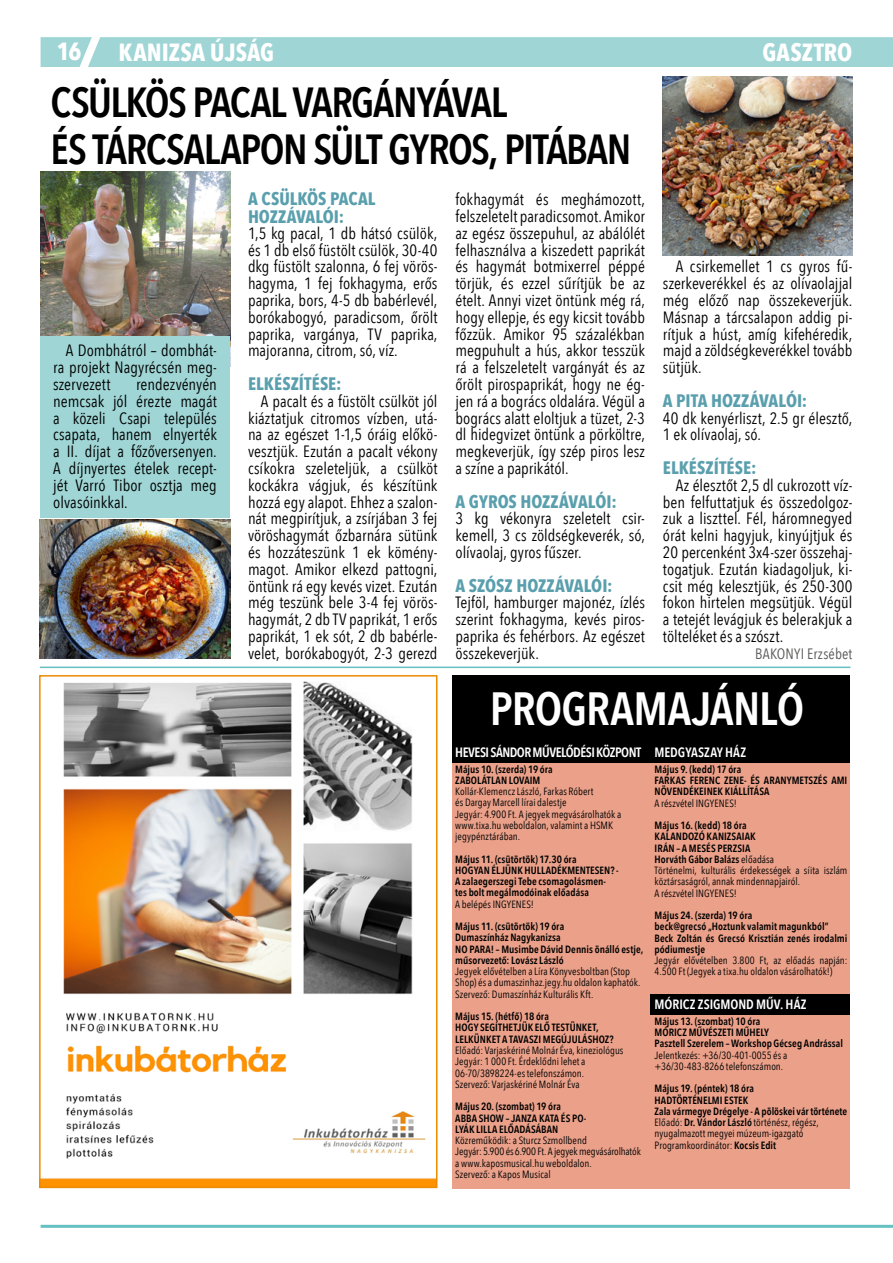
<style>
.page{position:relative;width:893px;height:1263px;background:#fff}
.page>*{position:absolute;margin:0;border:0;box-sizing:border-box;transform-origin:0 0}
.Black_big_title_cent{font:600 46.5px "Avenir Next Condensed";letter-spacing:-.015em;color:#fff}
.black_big_title{font:600 42px "Avenir Next Condensed";letter-spacing:-.035em;color:#000}
.Paragraph_Style_1{font:700 24.75px "Avenir Next Condensed";color:#fff}
.alcím{font:700 18px/18px "Avenir Next Condensed";color:#5a9fad}
.FULL_TEXT_LEFT{font:16.35px/16.8px "Avenir Next Condensed";color:#000;text-align:justify}
.iro{font:15px "Avenir Next Condensed";letter-spacing:.01em;color:#575756}
.program{font:600 13.5px "Avenir Next Condensed";letter-spacing:-.025em;color:#fff}
.program-2{font:600 13.5px "Avenir Next Condensed";letter-spacing:-.005em;color:#fff}
.program-3{font:600 13.5px "Avenir Next Condensed";color:#fff}
.program-4{font:10.5px/11.2px "Avenir Next Condensed";letter-spacing:.005em;color:#000}
.program-5{font:600 10.5px/11.2px "Avenir Next Condensed";letter-spacing:.005em;color:#000}
.s1{font-weight:600}
.s2{font-weight:400}
</style>
<div class="page">
<img style="left:41px;top:172px;width:189px;height:164px">
<img style="left:42px;top:681px;width:392px;height:504px">
<div style="left:39px;top:675px;width:398px;height:513px;border:2px solid #eb8b00"></div>
<img style="left:40px;top:520px;width:190px;height:139px">
<hr style="left:41px;top:1225px;width:852px;height:3px;background:#65c1c2">
<div style="left:41px;top:37px;width:852px;height:30px;background:#9fd5d5"></div>
<div style="left:41px;top:336px;width:189px;height:182px;background:#9fd5d5"></div>
<hr style="left:40px;top:666px;width:810px;height:2px;background:#65c1c2">
<div style="left:452px;top:675px;width:398px;height:513px;background:#eaa089"></div>
<div style="left:644px;top:742px;width:206px;height:20px;background:#000"></div>
<div style="left:452px;top:742px;width:193px;height:20px;background:#000"></div>
<div style="left:452px;top:675px;width:398px;height:70px;background:#000"></div>
<div style="left:651px;top:995px;width:199px;height:20px;background:#000"></div>
<img style="left:663px;top:77px;width:189px;height:179px">
<h3 class="Paragraph_Style_1" style="left:57px;top:37px;width:26px">16</h3>
<h3 class="Paragraph_Style_1" style="left:119px;top:38px;width:157px">KANIZSA ÚJSÁG</h3>
<p class="Paragraph_Style_1" style="left:762px;top:38px;width:92px">GASZTRO</p>
<p class="black_big_title" style="left:51px;top:66px;width:458px">CSÜLKÖS PACAL VARGÁNYÁVAL</p>
<p class="black_big_title" style="left:51px;top:113px;width:582px">ÉS TÁRCSALAPON SÜLT GYROS, PITÁBAN</p>
<p class="FULL_TEXT_LEFT" style="left:53px;top:342px;width:165px;text-indent:13px">A Dombhátról – dombhát&shy;ra projekt Nagyrécsén meg&shy;szervezett</p>
<p class="FULL_TEXT_LEFT" style="left:53px;top:375px;width:165px;text-indent:83px">rendezvényén nemcsak jól érezte magát a közeli Csapi település csapata, hanem elnyerték a II. díjat a főzőversenyen.<br>A díjnyertes ételek recept&shy;jét Varró Tibor osztja meg olvasóinkkal.</p>
<p class="alcím" style="left:248px;top:190px;width:129px">A CSÜLKÖS PACAL<br>HOZZÁVALÓI:</p>
<p class="FULL_TEXT_LEFT" style="left:248px;top:224px;width:191px">1,5 kg pacal, 1 db hátsó csülök, és 1 db első füstölt csülök, 30-40 dkg füstölt szalonna, 6 fej vörös&shy;hagyma, 1 fej fokhagyma, erős paprika, bors, 4-5 db babérlevél, borókabogyó, paradicsom, őrölt paprika, vargánya, TV paprika, majoranna, citrom, só, víz.</p>
<p class="alcím" style="left:248px;top:375px;width:95px">ELKÉSZÍTÉSE:</p>
<p class="FULL_TEXT_LEFT" style="left:248px;top:392px;width:191px;text-indent:13px">A pacalt és a füstölt csülköt jól kiáztatjuk citromos vízben, utá&shy;na az egészet 1-1,5 óráig előkö&shy;vesztjük. Ezután a pacalt vékony csíkokra szeleteljük, a csülköt kockákra vágjuk, és készítünk hozzá egy alapot. Ehhez a szalon&shy;nát megpirítjuk, a zsírjában 3 fej vöröshagymát őzbarnára sütünk és hozzáteszünk 1 ek kömény&shy;magot. Amikor elkezd pattogni, öntünk rá egy kevés vizet. Ezután még teszünk bele 3-4 fej vörös&shy;hagymát, 2 db TV paprikát, 1 erős paprikát, 1 ek sót, 2 db babérle&shy;velet, borókabogyót, 2-3 gerezd</p>
<p class="FULL_TEXT_LEFT" style="left:455px;top:190px;width:191px">fokhagymát és meghámozott, felszeletelt paradicsomot. Amikor az egész összepuhul, az abálólét felhasználva a kiszedett paprikát és hagymát botmixerrel péppé törjük, és ezzel sűrítjük be az ételt. Annyi vizet öntünk még rá, hogy ellepje, és egy kicsit tovább főzzük. Amikor 95 százalékban megpuhult a hús, akkor tesszük rá a felszeletelt vargányát és az őrölt pirospaprikát, hogy ne ég&shy;jen rá a bogrács oldalára. Végül a bogrács alatt eloltjuk a tüzet, 2-3 dl hidegvizet öntünk a pörköltre, megkeverjük, így szép piros lesz a színe a paprikától.</p>
<p class="alcím" style="left:455px;top:492px;width:163px">A GYROS HOZZÁVALÓI:</p>
<p class="FULL_TEXT_LEFT" style="left:455px;top:510px;width:191px">3 kg vékonyra szeletelt csir&shy;kemell, 3 cs zöldségkeverék, só, olívaolaj, gyros fűszer.</p>
<p class="alcím" style="left:455px;top:576px;width:159px">A SZÓSZ HOZZÁVALÓI:</p>
<p class="FULL_TEXT_LEFT" style="left:455px;top:594px;width:191px">Tejföl, hamburger majonéz, ízlés szerint fokhagyma, kevés piros&shy;paprika és fehérbors. Az egészet összekeverjük.</p>
<p class="FULL_TEXT_LEFT" style="left:663px;top:258px;width:191px;text-indent:13px">A csirkemellet 1 cs gyros fű&shy;szerkeverékkel és az olívaolajjal még előző nap összekeverjük.<br>Másnap a tárcsalapon addig pi&shy;rítjuk a húst, amíg kifehéredik, majd a zöldségkeverékkel tovább sütjük.</p>
<p class="alcím" style="left:663px;top:391px;width:146px">A PITA HOZZÁVALÓI:</p>
<p class="FULL_TEXT_LEFT" style="left:663px;top:409px;width:191px">40 dk kenyérliszt, 2.5 gr élesztő,<br>1 ek olívaolaj, só.</p>
<p class="alcím" style="left:663px;top:459px;width:95px">ELKÉSZÍTÉSE:</p>
<p class="FULL_TEXT_LEFT" style="left:663px;top:476px;width:191px;text-indent:13px">Az élesztőt 2,5 dl cukrozott víz&shy;ben felfuttatjuk és összedolgoz&shy;zuk a liszttel. Fél, háromnegyed órát kelni hagyjuk, kinyújtjuk és 20 percenként 3x4-szer összehaj&shy;togatjuk. Ezután kiadagoljuk, ki&shy;csit még kelesztjük, és 250-300 fokon hirtelen megsütjük. Végül a tetejét levágjuk és belerakjuk a tölteléket és a szószt.</p>
<p class="iro" style="left:755px;top:641px;width:99px">BAKONYI Erzsébet</p>
<p class="Black_big_title_cent" style="left:490px;top:669px;width:316px">PROGRAMAJÁNLÓ</p>
<p class="program" style="left:455px;top:740px;width:188px">HEVESI SÁNDOR MŰVELŐDÉSI KÖZPONT</p>
<p class="program-5" style="left:455px;top:763px;width:99px">Május 10. (szerda) 19 óra</p>
<p class="program-5" style="left:455px;top:774px;width:87px">ZABOLÁTLAN LOVAIM</p>
<p class="program-4" style="left:455px;top:785px;width:140px">Kollár-Klemencz László, Farkas Róbert és Dargay Marcell lírai dalestje</p>
<p class="program-4" style="left:455px;top:808px;width:168px">Jegyár: 4.900 Ft. A jegyek megvásárolhatók a www.tixa.hu weboldalon, valamint a HSMK jegypénztárában.</p>
<p class="program-5" style="left:455px;top:853px;width:123px">Május 11. (csütörtök) 17.30 óra</p>
<p class="program-5" style="left:455px;top:864px;width:165px">HOGYAN ÉLJÜNK HULLADÉKMENTESEN? -<br>A zalaegerszegi Tebe csomagolásmen&shy;tes bolt megálmodóinak előadása</p>
<p class="program-4" style="left:455px;top:898px;width:80px">A belépés INGYENES!</p>
<p class="program-5" style="left:455px;top:921px;width:110px">Május 11. (csütörtök) 19 óra</p>
<p class="program-5" style="left:455px;top:932px;width:107px">Dumaszínház Nagykanizsa</p>
<p class="program-5" style="left:455px;top:943px;width:189px">NO PARA! – Musimbe Dávid Dennis önálló estje, műsorvezető: Lovász László</p>
<p class="program-4" style="left:455px;top:965px;width:187px">Jegyek elővételben a Líra Könyvesboltban (Stop<br>Shop) és a dumaszinhaz.jegy.hu oldalon kaphatók.</p>
<p class="program-4" style="left:455px;top:988px;width:140px">Szervező: Dumaszínház Kulturális Kft.</p>
<p class="program-5" style="left:455px;top:1011px;width:95px">Május 15. (hétfő) 18 óra</p>
<p class="program-5" style="left:455px;top:1022px;width:160px">HOGY SEGÍTHETJÜK ELŐ TESTÜNKET,<br>LELKÜNKET A TAVASZI MEGÚJULÁSHOZ?</p>
<p class="program-4" style="left:455px;top:1044px;width:170px">Előadó: Varjaskériné Molnár Éva, kineziológus</p>
<p class="program-4" style="left:455px;top:1055px;width:132px">Jegyár: 1 000 Ft. Érdeklődni lehet a<br>06-70/3898224-es telefonszámon.</p>
<p class="program-4" style="left:455px;top:1078px;width:126px">Szervező: Varjaskériné Molnár Éva</p>
<p class="program-5" style="left:455px;top:1101px;width:107px">Május 20. (szombat) 19 óra</p>
<p class="program-5" style="left:455px;top:1112px;width:133px">ABBA SHOW – JANZA KATA ÉS PO-<br>LYÁK LILLA ELŐADÁSÁBAN</p>
<p class="program-4" style="left:455px;top:1134px;width:133px">Közreműködik: a Sturcz Szmollbend</p>
<p class="program-4" style="left:455px;top:1145px;width:187px">Jegyár: 5.900 és 6.900 Ft. A jegyek megvásárolhatók a www.kaposmusical.hu weboldalon.</p>
<p class="program-4" style="left:455px;top:1168px;width:97px">Szervező: a Kapos Musical</p>
<p class="program-3" style="left:655px;top:741px;width:93px">MEDGYASZAY HÁZ</p>
<p class="program-5" style="left:655px;top:763px;width:194px">Május 9. (kedd) 17 óra<br>FARKAS FERENC ZENE- ÉS ARANYMETSZÉS AMI<br>NÖVENDÉKEINEK KIÁLLÍTÁSA</p>
<p class="program-4" style="left:655px;top:797px;width:84px">A részvétel INGYENES!</p>
<p class="program-4" style="left:655px;top:819px;width:194px"><span class="s1">Május 16. (kedd) 18 óra<br>KALANDOZÓ KANIZSAIAK<br>IRÁN – A MESÉS PERZSIA<br>Horváth Gábor Balázs</span> előadása<br>Történelmi, kulturális érdekességek a síita iszlám köztársaságról, annak mindennapjairól.<br>A részvétel INGYENES!</p>
<p class="program-5" style="left:655px;top:909px;width:194px">Május 24. (szerda) 19 óra<br>beck@grecsó „Hoztunk valamit magunkból”<br>Beck Zoltán és Grecsó Krisztián zenés irodalmi pódiumestje</p>
<p class="program-4" style="left:655px;top:954px;width:194px">Jegyár elővételben 3.800 Ft, az előadás napján:<br>4.500 Ft (Jegyek a tixa.hu oldalon vásárolhatók!)</p>
<p class="program-2" style="left:655px;top:993px;width:154px">MÓRICZ ZSIGMOND MŰV. HÁZ</p>
<p class="program-5" style="left:655px;top:1015px;width:190px">Május 13. (szombat) 10 óra<br>MÓRICZ MŰVÉSZETI MŰHELY<br>Pasztell Szerelem – Workshop Gécseg Andrással</p>
<p class="program-4" style="left:655px;top:1049px;width:134px">Jelentkezés: +36/30-401-0055 és a +36/30-483-8266 telefonszámon.</p>
<p class="program-5" style="left:655px;top:1083px;width:194px">Május 19. (péntek) 18 óra<br>HADTÖRTÉNELMI ESTEK<br>Zala vármegye Drégelye - A pölöskei vár története <span class="s2">Előadó:</span> Dr. Vándor László <span class="s2">történész, régész, nyugalmazott megyei múzeum-igazgató Programkoordinátor:</span> Kocsis Edit</p>
</div>
